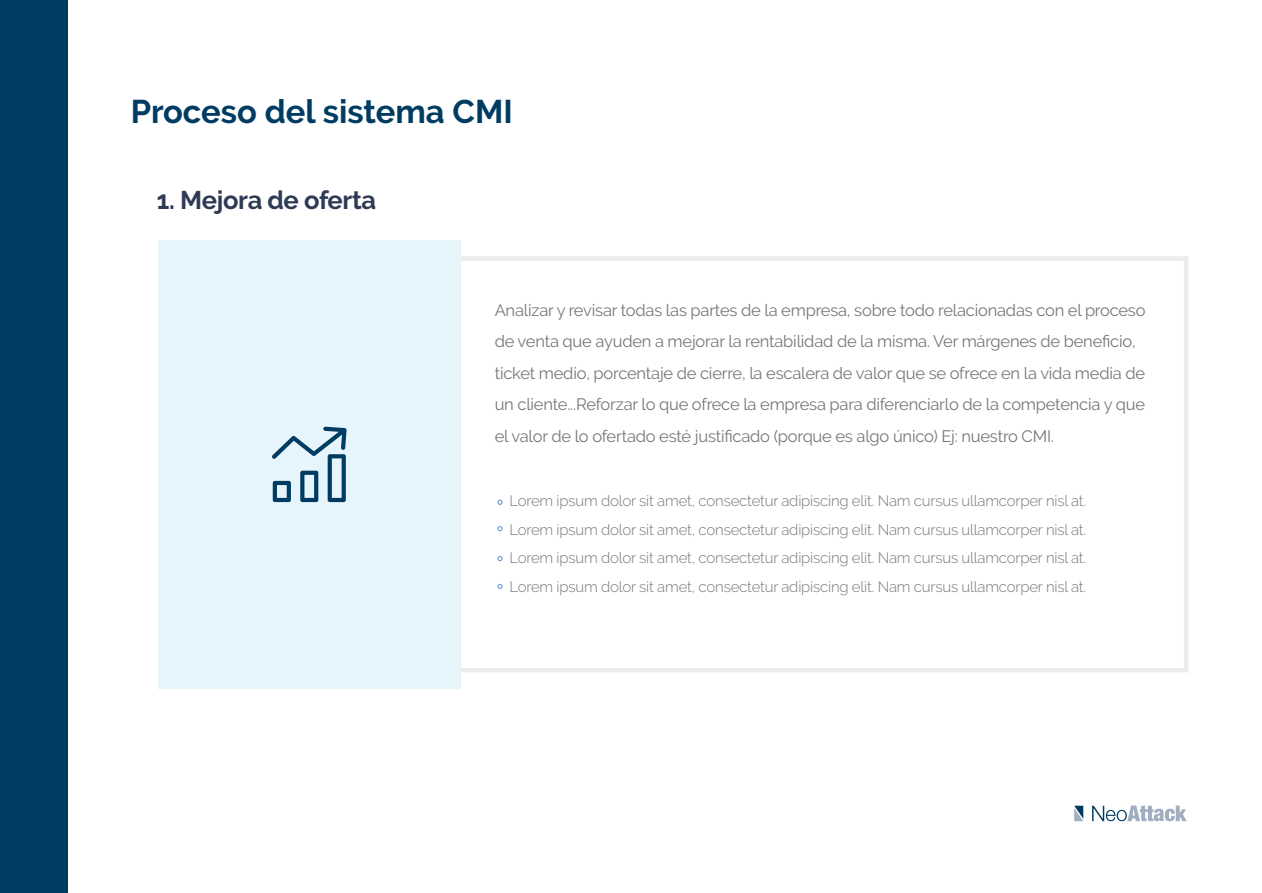
<style>
.page{position:relative;width:1262px;height:893px;background:#fff}
.page>*{position:absolute;margin:0;border:0;box-sizing:border-box;transform-origin:0 0}
.t1{font:700 32.7px "Raleway";color:#003c62}
.t2{font:700 25.5px "Raleway";letter-spacing:-.01em;color:#2f3a54}
.t3{font:16.5px/31.5px "Raleway";letter-spacing:-.015em;color:#777}
.t4{font:300 15px/28.5px "Raleway";letter-spacing:-.015em;color:#777;text-align:justify}
</style>
<div class="page">
<div style="left:454px;top:256px;width:734px;height:416px;border:4px solid #ececeb"></div>
<div style="left:158px;top:240px;width:302px;height:448px;background:#e6f5fb"></div>
<svg style="left:272px;top:426px;width:75px;height:76px"></svg>
<div style="left:0;top:0;width:68px;height:892px;background:#003c62"></div>
<svg style="left:498px;top:584px;width:4px;height:4px"></svg>
<svg style="left:498px;top:556px;width:4px;height:5px"></svg>
<svg style="left:498px;top:526px;width:4px;height:5px"></svg>
<svg style="left:498px;top:500px;width:4px;height:4px"></svg>
<svg style="left:1092px;top:805px;width:94px;height:16px"></svg>
<svg style="left:1074px;top:805px;width:9px;height:16px"></svg>
<h1 class="t1" style="left:131px;top:93px;width:383px">Proceso del sistema CMI</h1>
<h2 class="t2" style="left:157px;top:186px;width:221px">1. Mejora de oferta</h2>
<p class="t3" style="left:495px;top:294px;width:652px">Analizar y revisar todas las partes de la empresa, sobre todo relacionadas con el proceso de venta que ayuden a mejorar la rentabilidad de la misma. Ver márgenes de beneficio, ticket medio, porcentaje de cierre, la escalera de valor que se ofrece en la vida media de un cliente...Reforzar lo que ofrece la empresa para diferenciarlo de la competencia y que el valor de lo ofertado esté justificado (porque es algo único) Ej: nuestro CMI.</p>
<p class="t4" style="left:509px;top:486px;width:578px">Lorem ipsum dolor sit amet, consectetur adipiscing elit. Nam cursus ullamcorper nisl at.<br>Lorem ipsum dolor sit amet, consectetur adipiscing elit. Nam cursus ullamcorper nisl at.<br>Lorem ipsum dolor sit amet, consectetur adipiscing elit. Nam cursus ullamcorper nisl at.<br>Lorem ipsum dolor sit amet, consectetur adipiscing elit. Nam cursus ullamcorper nisl at.</p>
</div>
